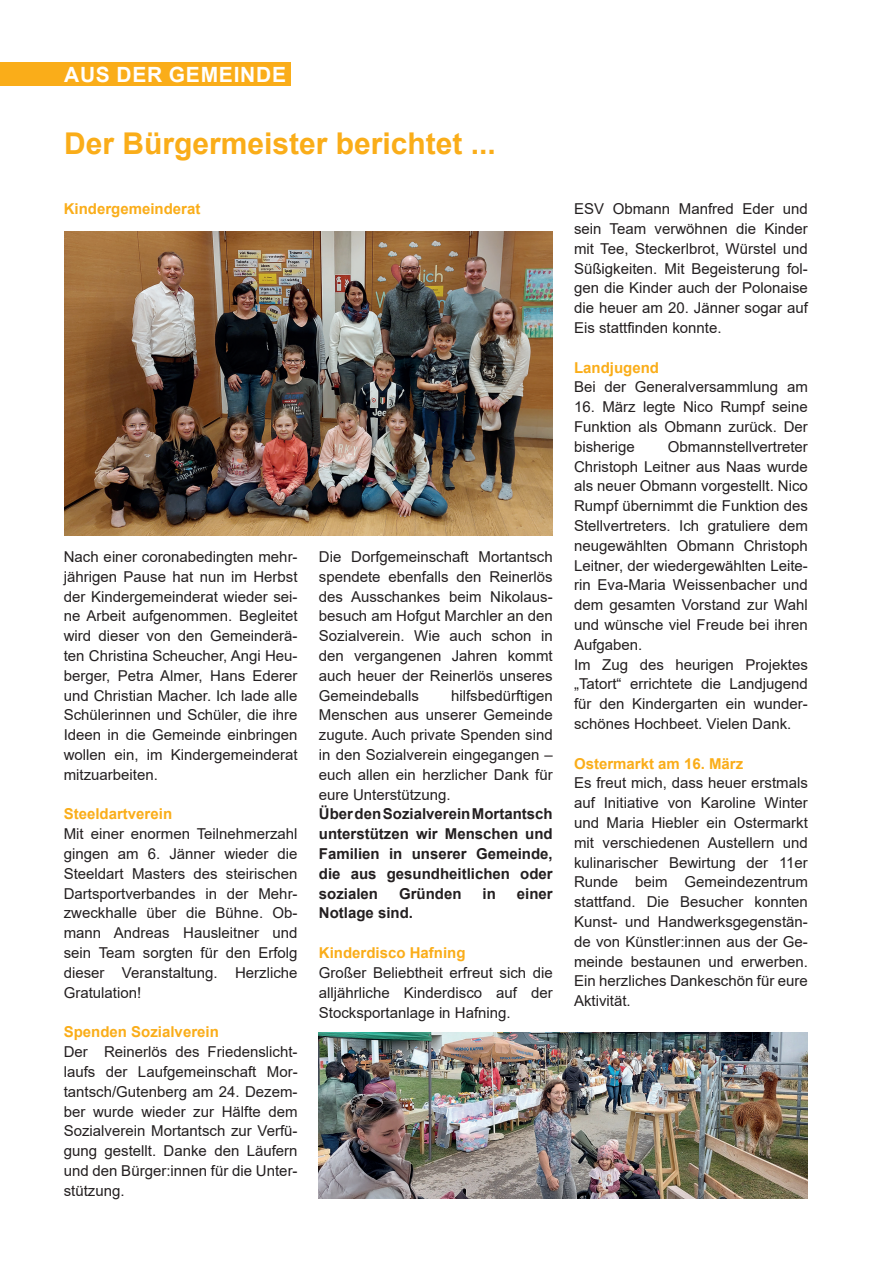
<style>
.page{position:relative;width:893px;height:1263px;background:#fff}
.page>*{position:absolute;margin:0;border:0;box-sizing:border-box;transform-origin:0 0}
.t1{font:700 30px "Arial";color:#faad19}
.t2{font:700 21px "Arial";letter-spacing:.035em;color:#fff}
.t3{font:15px/19.8px "Arial";color:#231f20;text-align:justify}
.t4{font:700 15px/19.8px "Arial";color:#231f20;text-align:justify}
.t5{font:700 15px "Arial";color:#faad19}
</style>
<div class="page">
<img style="left:64px;top:231px;width:489px;height:304px">
<img style="left:319px;top:1032px;width:489px;height:166px">
<div style="left:0;top:62px;width:290px;height:24px;background:#faad19"></div>
<h2 class="t2" style="left:64px;top:60px;width:223px">AUS DER GEMEINDE</h2>
<h1 class="t1" style="left:64px;top:122px;width:433px">Der Bürgermeister berichtet ...</h1>
<p class="t5" style="left:64px;top:198px;width:138px">Kindergemeinderat</p>
<p class="t3" style="left:64px;top:547px;width:235px">Nach einer coronabedingten mehr&shy;jährigen Pause hat nun im Herbst der Kindergemeinderat wieder sei&shy;ne Arbeit aufgenommen. Begleitet wird dieser von den Gemeinderä&shy;ten Christina Scheucher, Angi Heu&shy;berger, Petra Almer, Hans Ederer und Christian Macher. Ich lade alle Schülerinnen und Schüler, die ihre Ideen in die Gemeinde einbringen wollen ein, im Kindergemeinderat mitzuarbeiten.</p>
<p class="t5" style="left:64px;top:804px;width:110px">Steeldartverein</p>
<p class="t3" style="left:64px;top:824px;width:235px">Mit einer enormen Teilnehmerzahl gingen am 6. Jänner wieder die Steeldart Masters des steirischen Dartsportverbandes in der Mehr&shy;zweckhalle über die Bühne. Ob&shy;mann Andreas Hausleitner und sein Team sorgten für den Erfolg dieser Veranstaltung. Herzliche Gratulation!</p>
<p class="t5" style="left:64px;top:1021px;width:157px">Spenden Sozialverein</p>
<p class="t3" style="left:64px;top:1042px;width:235px">Der Reinerlös des Friedenslicht&shy;laufs der Laufgemeinschaft Mor&shy;tantsch/Gutenberg am 24. Dezem&shy;ber wurde wieder zur Hälfte dem Sozialverein Mortantsch zur Verfü&shy;gung gestellt. Danke den Läufern und den Bürger:innen für die Unter&shy;stützung.</p>
<p class="t3" style="left:319px;top:547px;width:235px">Die Dorfgemeinschaft Mortantsch spendete ebenfalls den Reinerlös des Ausschankes beim Nikolaus&shy;besuch am Hofgut Marchler an den Sozialverein. Wie auch schon in den vergangenen Jahren kommt auch heuer der Reinerlös unseres Gemeindeballs</p>
<p class="t3" style="left:319px;top:685px;width:235px;text-indent:132px">hilfsbedürftigen Menschen aus unserer Gemeinde zugute. Auch private Spenden sind in den Sozialverein eingegangen – euch allen ein herzlicher Dank für eure Unterstützung.</p>
<p class="t4" style="left:319px;top:804px;width:235px">Über den Sozialverein Mortantsch unterstützen wir Menschen und Familien in unserer Gemeinde, die aus gesundheitlichen oder sozialen</p>
<p class="t4" style="left:399px;top:884px;width:64px">Gründen</p>
<p class="t4" style="left:483px;top:884px;width:15px">in</p>
<p class="t4" style="left:517px;top:884px;width:37px">einer</p>
<p class="t4" style="left:319px;top:903px;width:96px">Notlage sind.</p>
<p class="t5" style="left:319px;top:942px;width:148px">Kinderdisco Hafning</p>
<p class="t3" style="left:319px;top:963px;width:235px">Großer Beliebtheit erfreut sich die alljährliche Kinderdisco auf der Stocksportanlage in Hafning.</p>
<p class="t3" style="left:574px;top:199px;width:235px">ESV Obmann Manfred Eder und sein Team verwöhnen die Kinder mit Tee, Steckerlbrot, Würstel und Süßigkeiten. Mit Begeisterung fol&shy;gen die Kinder auch der Polonaise die heuer am 20. Jänner sogar auf Eis stattfinden konnte.</p>
<p class="t5" style="left:574px;top:357px;width:87px">Landjugend</p>
<p class="t3" style="left:574px;top:377px;width:235px">Bei der Generalversammlung am</p>
<p class="t3" style="left:574px;top:397px;width:235px">16. März legte Nico Rumpf seine Funktion als Obmann zurück. Der bisherige</p>
<p class="t3" style="left:574px;top:436px;width:235px;text-align:left;text-indent:94px">Obmannstellvertreter<br>Christoph Leitner aus Naas wurde als neuer Obmann vorgestellt. Nico<br>Rumpf übernimmt die Funktion des<br>Stellvertreters. Ich gratuliere dem neugewählten Obmann Christoph<br>Leitner, der wiedergewählten Leite&shy;rin Eva-Maria Weissenbacher und dem gesamten Vorstand zur Wahl und wünsche viel Freude bei ihren<br>Aufgaben.<br>Im Zug des heurigen Projektes „Tatort“ errichtete die Landjugend für den Kindergarten ein wunder&shy;schönes Hochbeet. Vielen Dank.</p>
<p class="t5" style="left:574px;top:753px;width:171px">Ostermarkt am 16. März</p>
<p class="t3" style="left:574px;top:773px;width:235px">Es freut mich, dass heuer erstmals auf Initiative von Karoline Winter und Maria Hiebler ein Ostermarkt mit verschiedenen Austellern und kulinarischer Bewirtung der 11er Runde beim Gemeindezentrum stattfand. Die Besucher konnten Kunst- und Handwerksgegenstän&shy;de von Künstler:innen aus der Ge&shy;meinde bestaunen und erwerben.<br>Ein herzliches Dankeschön für eure Aktivität.</p>
</div>
